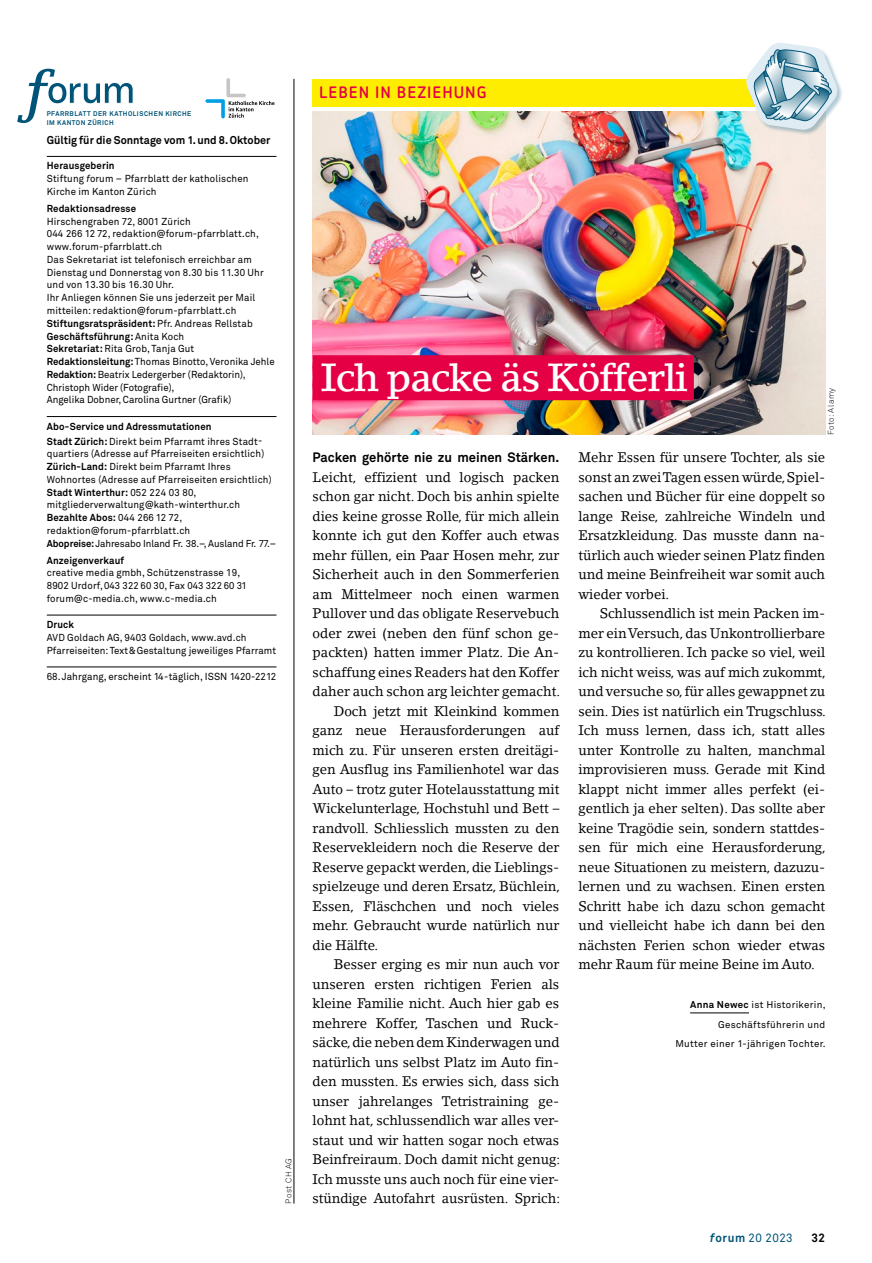
<style>
.page{position:relative;width:872px;height:1263px;background:#fff}
.page>*{position:absolute;margin:0;border:0;box-sizing:border-box;transform-origin:0 0}
.t1{font:500 39px "Lino Letter";letter-spacing:-.04em;color:#fff}
.t2{font:700 16.5px "Netto OT";letter-spacing:.06em;color:#e50045}
.t3{font:13.8px/19.5px "Lino Letter";letter-spacing:-.005em;color:#000;text-align:justify;scale:.96 1}
.t4{font:700 13.5px "Akkurat Pro";color:#000;scale:.96 1}
.t5{font:12px "Akkurat Pro";letter-spacing:.045em;color:#005478;scale:.96 1}
.t6{font:700 12px "Akkurat Pro";color:#000;scale:.96 1}
.t7{font:700 11.25px "Akkurat Pro";color:#000;scale:.96 1}
.t8{font:10.2px "Akkurat Pro";letter-spacing:.01em;color:#000;scale:.96 1}
.t9{font:10.05px/12.8px "Akkurat Pro";letter-spacing:.015em;color:#000;scale:.96 1}
.t10{font:700 10.05px/14.9px "Akkurat Pro";letter-spacing:.015em;color:#000;scale:.96 1}
.t11{font:9.9px "Akkurat Pro";letter-spacing:.01em;color:#000;scale:.96 1}
.t12{font:9.75px/19.5px "Akkurat Pro";letter-spacing:.03em;color:#000;text-align:right}
.t13{font:8.25px "Akkurat Light Pro";letter-spacing:.045em;color:#000}
.t14{font:700 6.75px/9px "Akkurat Pro";letter-spacing:.08em;color:#005478;scale:.96 1}
.s1{font-weight:700}
.s2{font-style:italic}
.s3{font-weight:400}
.s4{font-size:10.05px}
.s5{font-weight:700;font-style:italic}
</style>
<div class="page">
<hr style="left:294px;top:79px;width:1px;height:1124px;background:#000">
<svg style="left:205px;top:78px;width:69px;height:40px"></svg>
<hr style="left:47px;top:156px;width:229px;height:1px;background:#000">
<hr style="left:47px;top:416px;width:229px;height:1px;background:#000">
<hr style="left:47px;top:615px;width:229px;height:1px;background:#000">
<hr style="left:47px;top:667px;width:229px;height:1px;background:#000">
<svg style="left:17px;top:69px;width:116px;height:54px"></svg>
<hr style="left:690px;top:1012px;width:59px;height:1px;background:#000">
<img style="left:313px;top:111px;width:512px;height:324px">
<div style="left:313px;top:79px;width:512px;height:28px;background:#ffed00"></div>
<div style="left:313px;top:355px;width:381px;height:45px;background:#e50045"></div>
<div style="left:746px;top:42px;width:97px;height:93px;background:#005478;opacity:.3"></div>
<svg style="left:745px;top:42px;width:93px;height:88px"></svg>
<p class="t14" style="left:47px;top:109px;width:152px">PFARRBLATT DER KATHOLISCHEN KIRCHE<br>IM KANTON ZÜRICH</p>
<p class="t7" style="left:47px;top:133px;width:234px">Gültig für die Sonntage vom 1. und 8. Oktober</p>
<p class="t9" style="left:47px;top:160px;width:212px"><span class="s1">Herausgeberin<br></span>Stiftung <span class="s2">f</span>orum – Pfarrblatt der katholischen<br>Kirche im Kanton Zürich</p>
<p class="t10" style="left:47px;top:201px;width:95px">Redaktionsadresse</p>
<p class="t9" style="left:47px;top:215px;width:239px">Hirschengraben 72, 8001 Zürich<br>044 266 12 72, redaktion@forum-pfarrblatt.ch, www.forum-pfarrblatt.ch<br>Das Sekretariat ist telefonisch erreichbar am Dienstag und Donnerstag von 8.30 bis 11.30 Uhr und von 13.30 bis 16.30 Uhr.<br>Ihr Anliegen können Sie uns jederzeit per Mail mitteilen: redaktion@forum-pfarrblatt.ch <span class="s1">Stiftungsratspräsident:</span> Pfr. Andreas Rellstab <span class="s1">Geschäftsführung:</span> Anita Koch<br><span class="s1">Sekretariat:</span> Rita Grob, Tanja Gut <span class="s1">Redaktionsleitung:</span> Thomas Binotto, Veronika Jehle <span class="s1">Redaktion:</span> Beatrix Ledergerber (Redaktorin), Christoph Wider (Fotografie),<br>Angelika Dobner, Carolina Gurtner (Grafik)</p>
<p class="t10" style="left:47px;top:419px;width:226px">Abo-Service und Adressmutationen<br>Stadt Zürich: <span class="s3">Direkt beim Pfarramt ihres Stadt-</span></p>
<p class="t9" style="left:47px;top:448px;width:240px">quartiers (Adresse auf Pfarreiseiten ersichtlich)<br><span class="s1">Zürich-Land:</span> Direkt beim Pfarramt Ihres Wohnortes (Adresse auf Pfarreiseiten ersichtlich)<br><span class="s1">Stadt Winterthur:</span> 052 224 03 80, mitgliederverwaltung@kath-winterthur.ch <span class="s1">Bezahlte Abos:</span> 044 266 12 72, redaktion@forum-pfarrblatt.ch<br><span class="s1">Abopreise:</span> Jahresabo Inland Fr. 38.–, Ausland Fr. 77.–</p>
<p class="t10" style="left:47px;top:553px;width:82px">Anzeigenverkauf</p>
<p class="t9" style="left:47px;top:567px;width:203px">creative media gmbh, Schützenstrasse 19,</p>
<p class="t11" style="left:47px;top:580px;width:210px"><span class="s4">8902 Urdorf,</span> 043 322 60 30<span class="s4">, Fax</span> 043 322 60 31</p>
<p class="t9" style="left:47px;top:592px;width:179px">forum@c-media.ch, www.c-media.ch</p>
<p class="t10" style="left:47px;top:617px;width:30px">Druck</p>
<p class="t9" style="left:47px;top:631px;width:240px">AVD Goldach AG, 9403 Goldach, www.avd.ch<br>Pfarreiseiten: Text&amp;Gestaltung jeweiliges Pfarramt</p>
<p class="t8" style="left:47px;top:670px;width:240px">68.Jahrgang, erscheint 14-täglich, ISSN 1420-2212</p>
<p class="t13" style="left:284px;top:1203px;width:47px;rotate:-90deg">Post CH AG</p>
<p class="t2" style="left:319px;top:82px;width:169px">LEBEN IN BEZIEHUNG</p>
<h1 class="t1" style="left:320px;top:353px;width:369px">Ich packe äs Köfferli</h1>
<p class="t13" style="left:826px;top:435px;width:49px;rotate:-90deg">Foto: Alamy</p>
<p class="t4" style="left:313px;top:449px;width:258px">Packen gehörte nie zu meinen Stärken.</p>
<p class="t3" style="left:313px;top:467px;width:258px">Leicht, effizient und logisch packen</p>
<p class="t3" style="left:313px;top:487px;width:258px">schon gar nicht. Doch bis anhin spielte</p>
<p class="t3" style="left:313px;top:506px;width:258px">dies keine grosse Rolle, für mich allein</p>
<p class="t3" style="left:313px;top:526px;width:258px">konnte ich gut den Koffer auch etwas</p>
<p class="t3" style="left:313px;top:545px;width:258px">mehr füllen, ein Paar Hosen mehr, zur</p>
<p class="t3" style="left:313px;top:565px;width:258px">Sicherheit auch in den Sommerferien</p>
<p class="t3" style="left:313px;top:584px;width:258px">am Mittelmeer noch einen warmen</p>
<p class="t3" style="left:313px;top:604px;width:258px">Pullover und das obligate Reservebuch</p>
<p class="t3" style="left:313px;top:623px;width:258px">oder zwei (neben den fünf schon ge-</p>
<p class="t3" style="left:313px;top:643px;width:258px">packten) hatten immer Platz. Die An-</p>
<p class="t3" style="left:313px;top:662px;width:258px">schaffung eines Readers hat den Koffer</p>
<p class="t3" style="left:313px;top:682px;width:259px">daher auch schon arg leichter gemacht.</p>
<p class="t3" style="left:334px;top:701px;width:236px">Doch jetzt mit Kleinkind kommen</p>
<p class="t3" style="left:313px;top:721px;width:258px">ganz neue Herausforderungen auf</p>
<p class="t3" style="left:313px;top:740px;width:258px">mich zu. Für unseren ersten dreitägi-</p>
<p class="t3" style="left:313px;top:760px;width:258px">gen Ausflug ins Familienhotel war das</p>
<p class="t3" style="left:313px;top:779px;width:258px">Auto – trotz guter Hotelausstattung mit</p>
<p class="t3" style="left:313px;top:799px;width:258px">Wickelunterlage, Hochstuhl und Bett –</p>
<p class="t3" style="left:313px;top:818px;width:258px">randvoll. Schliesslich mussten zu den</p>
<p class="t3" style="left:313px;top:838px;width:258px">Reservekleidern noch die Reserve der</p>
<p class="t3" style="left:313px;top:857px;width:258px">Reserve gepackt werden, die Lieblings-</p>
<p class="t3" style="left:313px;top:877px;width:259px">spielzeuge und deren Ersatz, Büchlein,</p>
<p class="t3" style="left:313px;top:896px;width:258px">Essen, Fläschchen und noch vieles</p>
<p class="t3" style="left:313px;top:916px;width:258px">mehr. Gebraucht wurde natürlich nur</p>
<p class="t3" style="left:313px;top:935px;width:70px">die Hälfte.</p>
<p class="t3" style="left:334px;top:955px;width:236px">Besser erging es mir nun auch vor</p>
<p class="t3" style="left:313px;top:974px;width:258px">unseren ersten richtigen Ferien als</p>
<p class="t3" style="left:313px;top:994px;width:258px">kleine Familie nicht. Auch hier gab es</p>
<p class="t3" style="left:313px;top:1013px;width:256px">mehrere Koffer, Taschen und Ruck-</p>
<p class="t3" style="left:313px;top:1033px;width:258px">säcke, die neben dem Kinderwagen und</p>
<p class="t3" style="left:313px;top:1052px;width:258px">natürlich uns selbst Platz im Auto fin-</p>
<p class="t3" style="left:313px;top:1072px;width:258px">den mussten. Es erwies sich, dass sich</p>
<p class="t3" style="left:313px;top:1091px;width:258px">unser jahrelanges Tetristraining ge-</p>
<p class="t3" style="left:313px;top:1111px;width:258px">lohnt hat, schlussendlich war alles ver-</p>
<p class="t3" style="left:313px;top:1130px;width:258px">staut und wir hatten sogar noch etwas</p>
<p class="t3" style="left:313px;top:1150px;width:259px">Beinfreiraum. Doch damit nicht genug:</p>
<p class="t3" style="left:313px;top:1169px;width:258px">Ich musste uns auch noch für eine vier-</p>
<p class="t3" style="left:313px;top:1189px;width:259px">stündige Autofahrt ausrüsten. Sprich:</p>
<p class="t3" style="left:578px;top:448px;width:258px">Mehr Essen für unsere Tochter, als sie sonst an zwei Tagen essen würde, Spiel&shy;sachen und Bücher für eine doppelt so lange Reise, zahlreiche Windeln und Ersatzkleidung. Das musste dann na&shy;türlich auch wieder seinen Platz finden und meine Beinfreiheit war somit auch wieder vorbei.</p>
<p class="t3" style="left:578px;top:604px;width:259px;text-indent:21px">Schlussendlich ist mein Packen im&shy;mer ein Versuch, das Unkontrollierbare zu kontrollieren. Ich packe so viel, weil ich nicht weiss, was auf mich zukommt, und versuche so, für alles gewappnet zu sein. Dies ist natürlich ein Trugschluss.<br>Ich muss lernen, dass ich, statt alles unter Kontrolle zu halten, manchmal improvisieren muss. Gerade mit Kind klappt nicht immer alles perfekt (ei&shy;gentlich ja eher selten). Das sollte aber keine Tragödie sein, sondern stattdes&shy;sen für mich eine Herausforderung, neue Situationen zu meistern, dazuzu&shy;lernen und zu wachsen. Einen ersten Schritt habe ich dazu schon gemacht und vielleicht habe ich dann bei den nächsten Ferien schon wieder etwas mehr Raum für meine Beine im Auto.</p>
<p class="t12" style="left:675px;top:995px;width:152px"><span class="s1">Anna Newec</span> ist Historikerin,<br>Geschäftsführerin und<br>Mutter einer 1-jährigen Tochter.</p>
<p class="t5" style="left:710px;top:1231px;width:87px"><span class="s5">f</span><span class="s1">orum</span> 20 2023</p>
<p class="t6" style="left:811px;top:1231px;width:16px">32</p>
</div>
